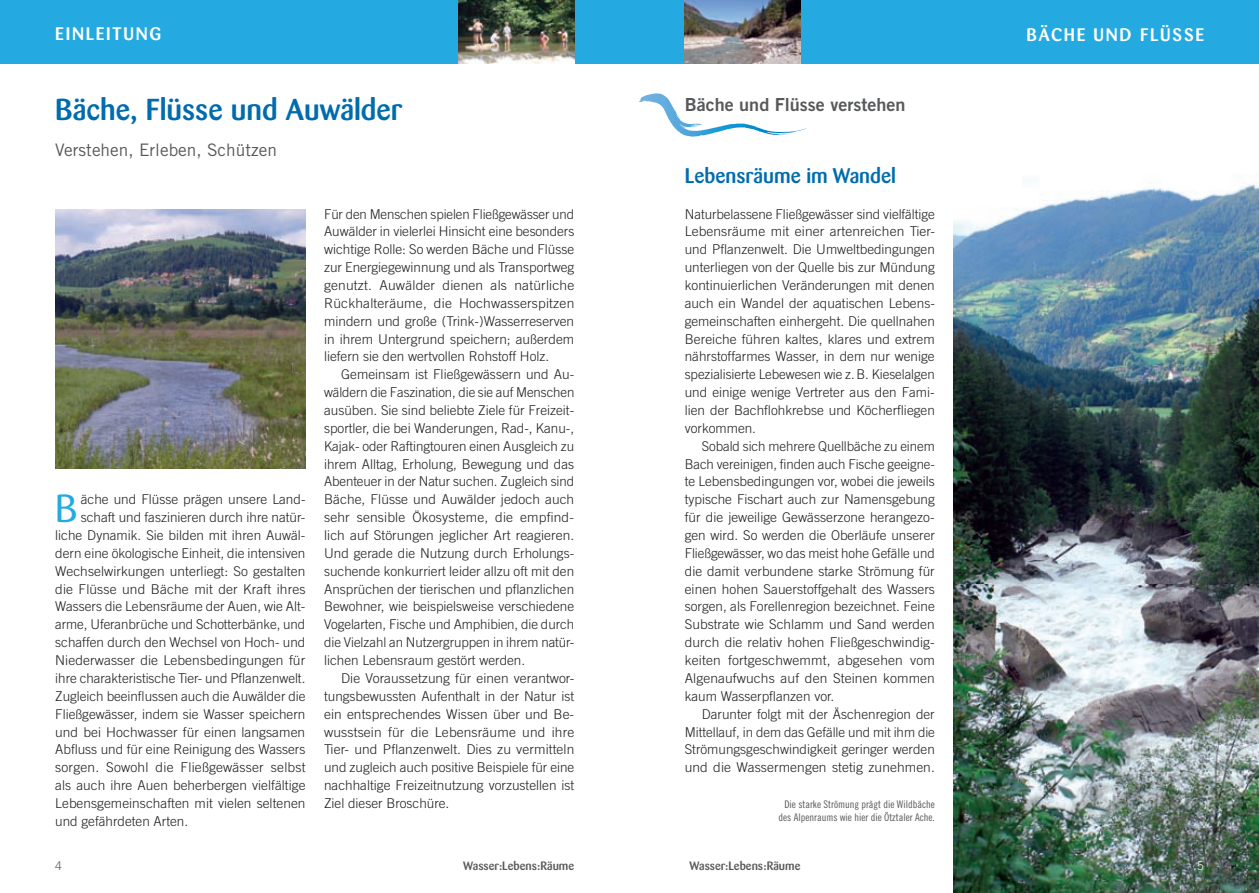
<style>
.page{position:relative;width:1259px;height:893px;background:#fff}
.page>*{position:absolute;margin:0;border:0;box-sizing:border-box;transform-origin:0 0}
.t1{font:38.85px "Barmeno Pro";color:#24aae1}
.t2{font:500 30px "Barmeno Pro";color:#006cad}
.t3{font:500 21px "Barmeno Pro";color:#006cad}
.t4{font:500 18px "Barmeno Pro";letter-spacing:.1em;color:#fff}
.t5{font:18px "Trade Gothic LT Pro Bd 2";color:#57585a}
.t6{font:17.25px "Trade Gothic LT Pro";color:#57585a}
.t7{font:300 13.5px/17.9px "Trade Gothic LT Pro";color:#231f20;text-align:justify}
.t8{font:500 12px "Barmeno Pro";color:#57585a}
.t9{font:300 12px "Trade Gothic";color:#57585a}
.t10{font:300 12px "Trade Gothic";color:#fff}
.t11{font:10.5px/12.6px "Trade Gothic LT Pro Cn 18";color:#57585a;text-align:center}
</style>
<div class="page">
<div style="left:0;top:0;width:1259px;height:64px;background:#24aae1"></div>
<img style="left:953px;top:180px;width:306px;height:713px">
<img style="left:458px;top:0;width:116px;height:64px">
<img style="left:685px;top:0;width:115px;height:64px">
<svg style="left:639px;top:93px;width:60px;height:44px"></svg>
<img style="left:55px;top:210px;width:250px;height:259px">
<h3 class="t4" style="left:55px;top:22px;width:107px">EINLEITUNG</h3>
<h3 class="t4" style="left:1026px;top:23px;width:179px">BÄCHE UND FLÜSSE</h3>
<h2 class="t2" style="left:55px;top:90px;width:348px">Bäche, Flüsse und Auwälder</h2>
<p class="t6" style="left:55px;top:139px;width:223px">Verstehen, Erleben, Schützen</p>
<h1 class="t1" style="left:55px;top:483px;width:24px">B</h1>
<p class="t7" style="left:81px;top:490px;width:226px">äche und Flüsse prägen unsere Land-</p>
<p class="t7" style="left:81px;top:508px;width:226px">schaft und faszinieren durch ihre natür-</p>
<p class="t7" style="left:55px;top:526px;width:251px">liche Dynamik. Sie bilden mit ihren Auwäl-</p>
<p class="t7" style="left:55px;top:544px;width:252px">dern eine ökologische Einheit, die intensiven</p>
<p class="t7" style="left:55px;top:562px;width:251px">Wechselwirkungen unterliegt: So gestalten</p>
<p class="t7" style="left:55px;top:580px;width:252px">die Flüsse und Bäche mit der Kraft ihres</p>
<p class="t7" style="left:55px;top:598px;width:251px">Wassers die Lebensräume der Auen, wie Alt-</p>
<p class="t7" style="left:55px;top:615px;width:252px">arme, Uferanbrüche und Schotterbänke, und</p>
<p class="t7" style="left:55px;top:633px;width:251px">schaffen durch den Wechsel von Hoch- und</p>
<p class="t7" style="left:55px;top:651px;width:251px">Niederwasser die Lebensbedingungen für</p>
<p class="t7" style="left:55px;top:669px;width:252px">ihre charakteristische Tier- und Pflanzenwelt.</p>
<p class="t7" style="left:55px;top:687px;width:252px">Zugleich beeinflussen auch die Auwälder die</p>
<p class="t7" style="left:55px;top:705px;width:252px">Fließgewässer, indem sie Wasser speichern</p>
<p class="t7" style="left:55px;top:723px;width:251px">und bei Hochwasser für einen langsamen</p>
<p class="t7" style="left:55px;top:740px;width:252px">Abfluss und für eine Reinigung des Wassers</p>
<p class="t7" style="left:55px;top:758px;width:252px">sorgen. Sowohl die Fließgewässer selbst</p>
<p class="t7" style="left:55px;top:776px;width:252px">als auch ihre Auen beherbergen vielfältige</p>
<p class="t7" style="left:55px;top:794px;width:252px">Lebens gemeinschaften mit vielen seltenen</p>
<p class="t7" style="left:55px;top:812px;width:134px">und gefährdeten Arten.</p>
<p class="t7" style="left:324px;top:205px;width:252px">Für den Menschen spielen Fließgewässer und Auwälder in vielerlei Hinsicht eine besonders wichtige Rolle: So werden Bäche und Flüsse zur Energiegewinnung und als Transportweg genutzt. Auwälder dienen als natürliche Rückhalteräume, die Hochwasserspitzen mindern und große (Trink-)Wasserreserven in ihrem Untergrund speichern; außerdem liefern sie den wertvollen Rohstoff Holz.</p>
<p class="t7" style="left:324px;top:365px;width:252px;text-indent:17px">Gemeinsam ist Fließgewässern und Au&shy;wäldern die Faszination, die sie auf Menschen ausüben. Sie sind beliebte Ziele für Freizeit&shy;sportler, die bei Wanderungen, Rad-, Kanu-, Kajak- oder Raftingtouren einen Ausgleich zu ihrem Alltag, Erholung, Bewegung und das Abenteuer in der Natur suchen. Zugleich sind Bäche, Flüsse und Auwälder jedoch auch sehr sensible Ökosysteme, die empfind&shy;lich auf Störungen jeglicher Art reagieren.<br>Und gerade die Nutzung durch Erholungs&shy;suchende konkurriert leider allzu oft mit den Ansprüchen der tierischen und pflanzlichen Bewohner, wie beispielsweise verschiedene Vogelarten, Fische und Amphibien, die durch die Vielzahl an Nutzergruppen in ihrem natür&shy;lichen Lebensraum gestört werden.</p>
<p class="t7" style="left:324px;top:669px;width:252px;text-indent:17px">Die Voraussetzung für einen verantwor&shy;tungsbewussten Aufenthalt in der Natur ist ein entsprechendes Wissen über und Be&shy;wusstsein für die Lebensräume und ihre Tier- und Pflanzenwelt. Dies zu vermitteln und zugleich auch positive Beispiele für eine nachhaltige Freizeitnutzung vorzustellen ist Ziel dieser Broschüre.</p>
<h3 class="t5" style="left:685px;top:94px;width:222px">Bäche und Flüsse verstehen</h3>
<h3 class="t3" style="left:685px;top:162px;width:213px">Lebensräume im Wandel</h3>
<p class="t7" style="left:685px;top:205px;width:252px">Naturbelassene Fließgewässer sind vielfältige Lebensräume mit einer artenreichen Tier&shy;und Pflanzenwelt. Die Umweltbedingungen unter liegen von der Quelle bis zur Mündung kontinuierlichen Veränderungen mit denen auch ein Wandel der aquatischen Lebens&shy;gemeinschaften einhergeht. Die quellnahen Bereiche führen kaltes, klares und extrem nährstoffarmes Wasser, in dem nur wenige spezialisierte Lebewesen wie z. B. Kieselalgen und einige wenige Vertreter aus den Fami&shy;lien der Bachflohkrebse und Köcherfliegen vorkommen.</p>
<p class="t7" style="left:685px;top:437px;width:252px;text-indent:17px">Sobald sich mehrere Quellbäche zu einem Bach vereinigen, finden auch Fische geeigne&shy;te Lebensbedingungen vor, wobei die jeweils typische Fischart auch zur Namensgebung für die jeweilige Gewässerzone herangezo&shy;gen wird. So werden die Oberläufe unserer Fließgewässer, wo das meist hohe Gefälle und die damit verbundene starke Strömung für einen hohen Sauerstoffgehalt des Wassers sorgen, als Forellenregion bezeichnet. Feine Substrate wie Schlamm und Sand werden durch die relativ hohen Fließgeschwindig&shy;keiten fortgeschwemmt, abgesehen vom Algen aufwuchs auf den Steinen kommen kaum Wasserpflanzen vor.</p>
<p class="t7" style="left:685px;top:705px;width:252px;text-indent:17px">Darunter folgt mit der Äschenregion der Mittellauf, in dem das Gefälle und mit ihm die Strömungsgeschwindigkeit geringer werden und die Wassermengen stetig zunehmen.</p>
<p class="t11" style="left:778px;top:798px;width:158px">Die starke Strömung prägt die Wildbäche des Alpenraums wie hier die Ötztaler Ache.</p>
<p class="t9" style="left:55px;top:859px;width:8px">4</p>
<p class="t8" style="left:463px;top:858px;width:112px">Wasser:Lebens:Räume</p>
<p class="t8" style="left:689px;top:858px;width:112px">Wasser:Lebens:Räume</p>
<p class="t10" style="left:1197px;top:859px;width:8px">5</p>
</div>
